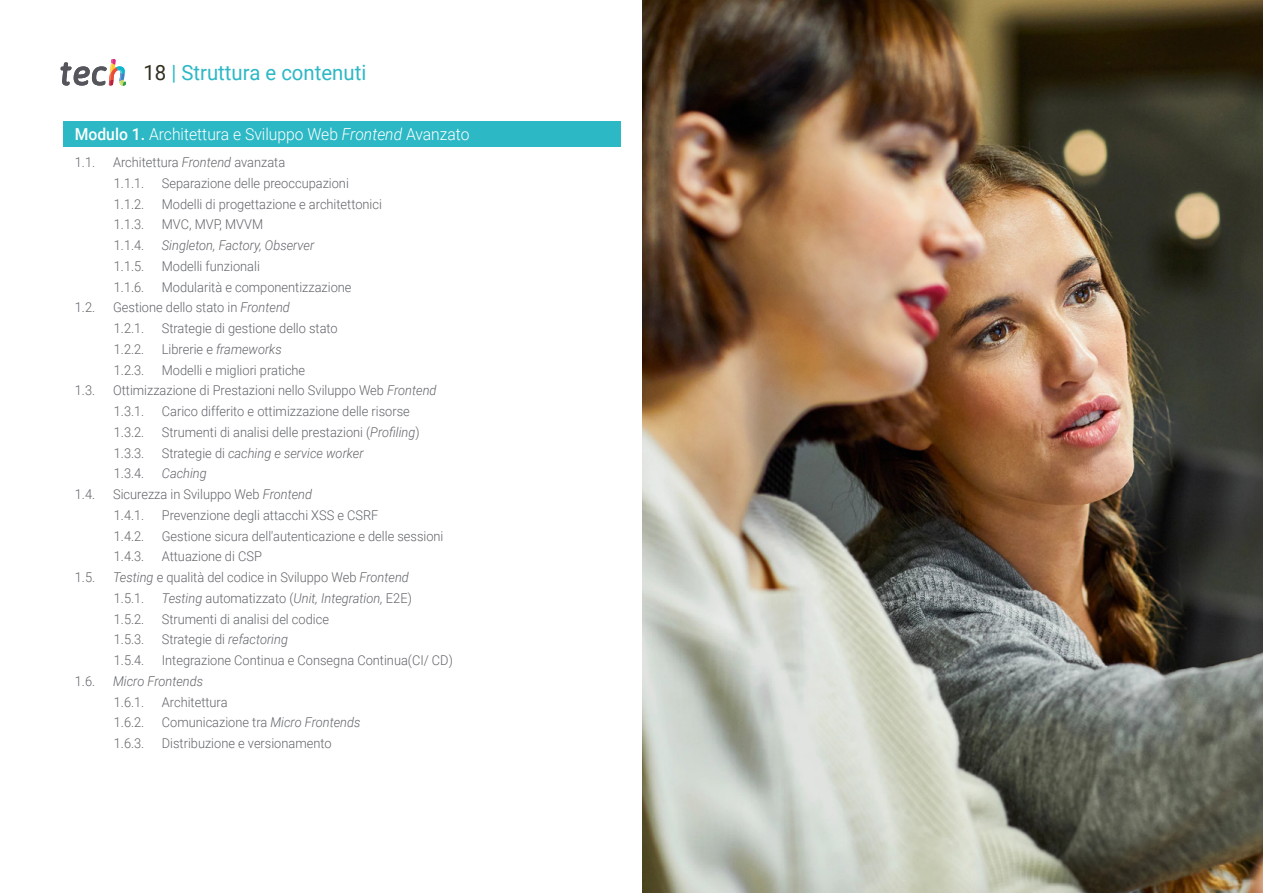
<style>
.page{position:relative;width:1263px;height:893px;background:#fff}
.page>*{position:absolute;margin:0;border:0;box-sizing:border-box;transform-origin:0 0}
.t1{font:21px "Roboto";color:#2db8c5}
.t2{font:300 16.5px "Roboto";color:#fff;scale:.95 1}
.t3{font:300 13.5px/20.7px "Roboto";color:#61646a;scale:.95 1}
.t4{font:italic 300 13.5px "Roboto";color:#61646a;scale:.95 1}
.s1{color:#312e20}
.s2{font-weight:500}
.s3{font-style:italic}
.s4{font-style:normal}
</style>
<div class="page">
<img style="left:642px;top:0;width:621px;height:893px">
<div style="left:64px;top:121px;width:557px;height:25px;background:#2db8c5"></div>
<svg style="left:61px;top:59px;width:65px;height:27px"></svg>
<h1 class="t1" style="left:144px;top:57px;width:224px"><span class="s1">18</span> | Struttura e contenuti</h1>
<p class="t2" style="left:75px;top:123px;width:417px"><span class="s2">Modulo 1.</span> Architettura e Sviluppo Web <span class="s3">Frontend</span> Avanzato</p>
<p class="t3" style="left:75px;top:151px;width:23px">1.1.</p>
<p class="t3" style="left:113px;top:151px;width:183px">Architettura <span class="s3">Frontend</span> avanzata<br>1.1.1.</p>
<p class="t3" style="left:162px;top:172px;width:198px">Separazione delle preoccupazioni</p>
<p class="t3" style="left:114px;top:193px;width:34px">1.1.2.</p>
<p class="t3" style="left:162px;top:193px;width:233px">Modelli di progettazione e architettonici</p>
<p class="t3" style="left:114px;top:214px;width:34px">1.1.3.</p>
<p class="t3" style="left:162px;top:214px;width:108px">MVC, MVP, MVVM</p>
<p class="t3" style="left:114px;top:234px;width:34px">1.1.4.</p>
<p class="t4" style="left:162px;top:236px;width:162px">Singleton, Factory, Observer</p>
<p class="t3" style="left:114px;top:255px;width:34px">1.1.5.</p>
<p class="t3" style="left:162px;top:255px;width:105px">Modelli funzionali</p>
<p class="t3" style="left:114px;top:276px;width:34px">1.1.6.</p>
<p class="t3" style="left:162px;top:276px;width:201px">Modularità e componentizzazione</p>
<p class="t3" style="left:75px;top:297px;width:23px">1.2.</p>
<p class="t3" style="left:113px;top:297px;width:188px">Gestione dello stato in <span class="s3">Frontend<br></span>1.2.1.</p>
<p class="t3" style="left:162px;top:317px;width:187px">Strategie di gestione dello stato</p>
<p class="t3" style="left:114px;top:338px;width:34px">1.2.2.</p>
<p class="t4" style="left:162px;top:340px;width:128px"><span class="s4">Librerie e</span> frameworks</p>
<p class="t3" style="left:114px;top:359px;width:34px">1.2.3.</p>
<p class="t3" style="left:162px;top:359px;width:152px">Modelli e migliori pratiche</p>
<p class="t3" style="left:75px;top:380px;width:23px">1.3.</p>
<p class="t3" style="left:113px;top:380px;width:342px">Ottimizzazione di Prestazioni nello Sviluppo Web <span class="s3">Frontend<br></span>1.3.1.</p>
<p class="t3" style="left:162px;top:400px;width:263px">Carico differito e ottimizzazione delle risorse</p>
<p class="t3" style="left:114px;top:421px;width:34px">1.3.2.</p>
<p class="t3" style="left:162px;top:421px;width:273px">Strumenti di analisi delle prestazioni (<span class="s3">Profiling</span>)</p>
<p class="t3" style="left:114px;top:442px;width:34px">1.3.3.</p>
<p class="t4" style="left:162px;top:443px;width:214px"><span class="s4">Strategie di</span> caching e service worker</p>
<p class="t3" style="left:114px;top:463px;width:34px">1.3.4.</p>
<p class="t4" style="left:162px;top:464px;width:49px">Caching</p>
<p class="t3" style="left:75px;top:483px;width:23px">1.4.</p>
<p class="t3" style="left:113px;top:483px;width:211px">Sicurezza in Sviluppo Web <span class="s3">Frontend<br></span>1.4.1.</p>
<p class="t3" style="left:162px;top:504px;width:230px">Prevenzione degli attacchi XSS e CSRF</p>
<p class="t3" style="left:114px;top:525px;width:34px">1.4.2.</p>
<p class="t3" style="left:162px;top:525px;width:298px">Gestione sicura dell'autenticazione e delle sessioni</p>
<p class="t3" style="left:114px;top:546px;width:34px">1.4.3.</p>
<p class="t3" style="left:162px;top:546px;width:107px">Attuazione di CSP</p>
<p class="t3" style="left:75px;top:566px;width:23px">1.5.</p>
<p class="t3" style="left:113px;top:566px;width:313px"><span class="s3">Testing</span> e qualità del codice in Sviluppo Web <span class="s3">Frontend<br></span>1.5.1.</p>
<p class="t4" style="left:162px;top:589px;width:265px">Testing <span class="s4">automatizzato (</span>Unit, Integration, <span class="s4">E2E)</span></p>
<p class="t3" style="left:114px;top:608px;width:34px">1.5.2.</p>
<p class="t3" style="left:162px;top:608px;width:177px">Strumenti di analisi del codice</p>
<p class="t3" style="left:114px;top:629px;width:34px">1.5.3.</p>
<p class="t3" style="left:162px;top:629px;width:134px">Strategie di <span class="s3">refactoring</span></p>
<p class="t3" style="left:114px;top:649px;width:34px">1.5.4.</p>
<p class="t3" style="left:162px;top:649px;width:308px">Integrazione Continua e Consegna Continua(CI/ CD)</p>
<p class="t3" style="left:75px;top:670px;width:23px">1.6.</p>
<p class="t4" style="left:113px;top:672px;width:96px">Micro Frontends</p>
<p class="t3" style="left:114px;top:691px;width:34px">1.6.1.</p>
<p class="t3" style="left:162px;top:691px;width:71px">Architettura</p>
<p class="t3" style="left:114px;top:712px;width:34px">1.6.2.</p>
<p class="t3" style="left:162px;top:712px;width:211px">Comunicazione tra <span class="s3">Micro Frontends</span></p>
<p class="t3" style="left:114px;top:732px;width:34px">1.6.3.</p>
<p class="t3" style="left:162px;top:732px;width:180px">Distribuzione e versionamento</p>
</div>
